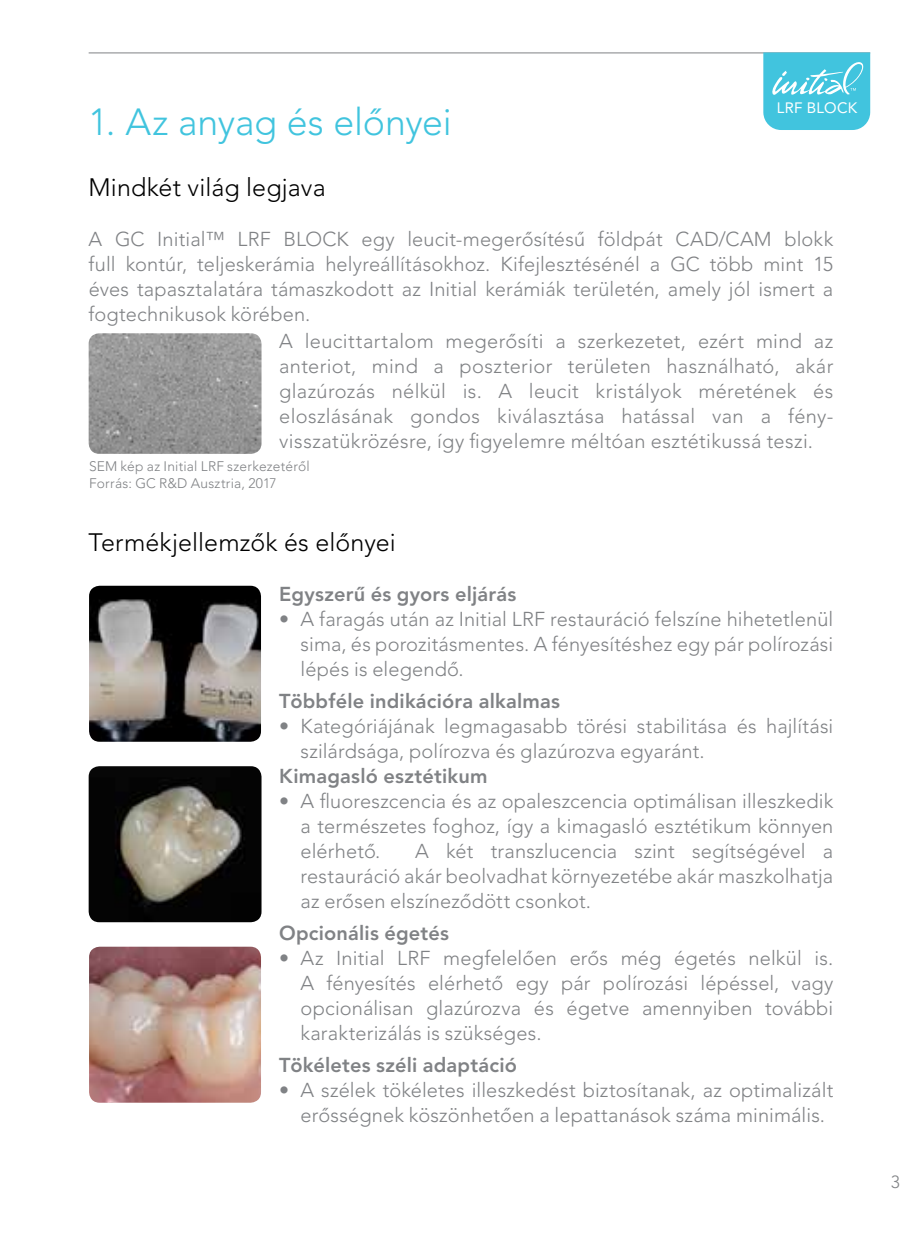
<style>
.page{position:relative;width:922px;height:1241px;background:#fff}
.page>*{position:absolute;margin:0;border:0;box-sizing:border-box;transform-origin:0 0}
.t1{font:300 37.5px "Avenir LT Std";letter-spacing:-.005em;color:#41c4de}
.t2{font:300 25px "Avenir LT Std";letter-spacing:.005em;color:#000}
.t3{font:300 20px/25px "Avenir LT Std";letter-spacing:.005em;color:#808285;text-align:justify}
.t4{font:800 20px "Avenir LT Std";letter-spacing:.01em;color:#808285}
.t5{font:300 17.5px "Avenir LT Std";color:#808285}
.t6{font:15px "Avenir LT Std";letter-spacing:.02em;color:#fff}
.t7{font:300 13.75px/16.5px "Avenir LT Std";letter-spacing:.015em;color:#808285}
</style>
<div class="page">
<hr style="left:89px;top:52px;width:781px;height:1px;background:#808285">
<svg style="left:763px;top:52px;width:107px;height:78px;background:#54c9e0"></svg>
<img style="left:89px;top:333px;width:172px;height:121px">
<img style="left:89px;top:585px;width:172px;height:156px">
<img style="left:89px;top:766px;width:172px;height:156px">
<img style="left:89px;top:946px;width:172px;height:156px">
<h1 class="t1" style="left:89px;top:100px;width:364px">1. Az anyag és előnyei</h1>
<p class="t6" style="left:776px;top:99px;width:82px">LRF BLOCK</p>
<p class="t2" style="left:89px;top:173px;width:238px">Mindkét világ legjava</p>
<p class="t3" style="left:89px;top:227px;width:746px">A GC Initial™ LRF BLOCK egy leucit-megerősítésű földpát CAD/CAM blokk full kontúr, teljeskerámia helyreállításokhoz. Kifejlesztésénél a GC több mint 15 éves tapasztalatára támaszkodott az Initial kerámiák területén, amely jól ismert a fogtechnikusok körében.</p>
<p class="t3" style="left:279px;top:329px;width:555px">A leucittartalom megerősíti a szerkezetet, ezért mind az anteriot, mind a poszterior területen használható, akár glazúrozás nélkül is. A leucit kristályok méretének és eloszlásának gondos kiválasztása hatással van a fény&shy;visszatükrözésre, így figyelemre méltóan esztétikussá teszi.</p>
<p class="t7" style="left:89px;top:458px;width:222px">SEM kép az Initial LRF szerkezetéről<br>Forrás: GC R&amp;D Ausztria, 2017</p>
<p class="t2" style="left:89px;top:527px;width:308px">Termékjellemzők és előnyei</p>
<p class="t4" style="left:279px;top:582px;width:238px">Egyszerű és gyors eljárás</p>
<p class="t3" style="left:300px;top:606px;width:534px;text-indent:-21px">• A faragás után az Initial LRF restauráció felszíne hihetetlenül sima, és porozitásmentes. A fényesítéshez egy pár polírozási lépés is elegendő.</p>
<p class="t4" style="left:279px;top:689px;width:282px">Többféle indikációra alkalmas</p>
<p class="t3" style="left:300px;top:713px;width:534px;text-indent:-21px">• Kategóriájának legmagasabb törési stabilitása és hajlítási szilárdsága, polírozva és glazúrozva egyaránt.</p>
<p class="t4" style="left:279px;top:764px;width:210px">Kimagasló esztétikum</p>
<p class="t3" style="left:300px;top:788px;width:534px;text-indent:-21px">• A fluoreszcencia és az opaleszcencia optimálisan illeszkedik a természetes foghoz, így a kimagasló esztétikum könnyen elérhető.</p>
<p class="t3" style="left:300px;top:838px;width:534px;text-indent:115px">A két transzlucencia szint segítségével a restauráció akár beolvadhat környezetébe akár maszkolhatja az erősen elszíneződött csonkot.</p>
<p class="t4" style="left:279px;top:921px;width:171px">Opcionális égetés</p>
<p class="t3" style="left:300px;top:945px;width:534px;text-indent:-21px">• Az Initial LRF megfelelően erős még égetés nelkül is.<br>A fényesítés elérhető egy pár polírozási lépéssel, vagy opcionálisan glazúrozva és égetve amennyiben további karakterizálás is szükséges.</p>
<p class="t4" style="left:279px;top:1053px;width:239px">Tökéletes széli adaptáció</p>
<p class="t3" style="left:300px;top:1077px;width:534px;text-indent:-21px">• A szélek tökéletes illeszkedést biztosítanak, az optimalizált erősségnek köszönhetően a lepattanások száma minimális.</p>
<p class="t5" style="left:890px;top:1171px;width:11px">3</p>
</div>
